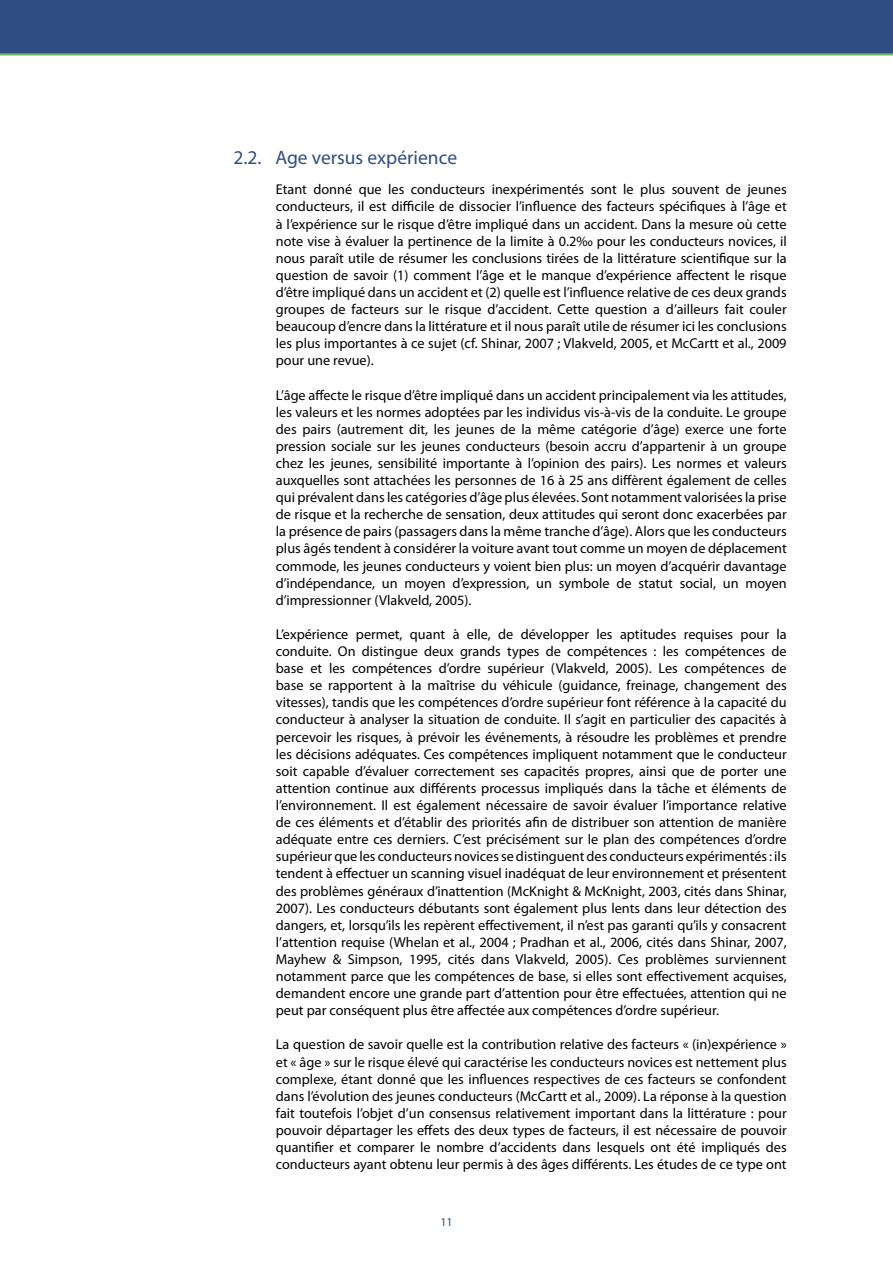
<style>
.page{position:relative;width:893px;height:1263px;background:#fff}
.page>*{position:absolute;margin:0;border:0;box-sizing:border-box;transform-origin:0 0}
.t1{font:19.5px "Myriad Pro";color:#2f4e83}
.t2{font:14.25px/17.1px "Myriad Pro";color:#000;text-align:justify}
.t3{font:12px "Myriad Pro";color:#2f4e83}
</style>
<div class="page">
<hr style="left:0;top:53px;width:893px;height:3px;background:#73b95a">
<div style="left:0;top:0;width:893px;height:53px;background:#2f4e83"></div>
<h1 class="t1" style="left:233px;top:146px;width:225px">2.2. Age versus expérience</h1>
<p class="t2" style="left:276px;top:181px;width:512px">Etant donné que les conducteurs inexpérimentés sont le plus souvent de jeunes conducteurs, il est difficile de dissocier l’influence des facteurs spécifiques à l’âge et à l’expérience sur le risque d’être impliqué dans un accident. Dans la mesure où cette note vise à évaluer la pertinence de la limite à 0.2‰ pour les conducteurs novices, il nous paraît utile de résumer les conclusions tirées de la littérature scientifique sur la question de savoir (1) comment l’âge et le manque d’expérience affectent le risque d’être impliqué dans un accident et (2) quelle est l’influence relative de ces deux grands groupes de facteurs sur le risque d’accident. Cette question a d’ailleurs fait couler beaucoup d’encre dans la littérature et il nous paraît utile de résumer ici les conclusions les plus importantes à ce sujet (cf. Shinar, 2007 ; Vlakveld, 2005, et McCartt et al., 2009 pour une revue).</p>
<p class="t2" style="left:276px;top:386px;width:512px">L’âge affecte le risque d’être impliqué dans un accident principalement via les attitudes, les valeurs et les normes adoptées par les individus vis-à-vis de la conduite. Le groupe des pairs (autrement dit, les jeunes de la même catégorie d’âge) exerce une forte pression sociale sur les jeunes conducteurs (besoin accru d’appartenir à un groupe chez les jeunes, sensibilité importante à l’opinion des pairs). Les normes et valeurs auxquelles sont attachées les personnes de 16 à 25 ans diffèrent également de celles qui prévalent dans les catégories d’âge plus élevées. Sont notamment valorisées la prise de risque et la recherche de sensation, deux attitudes qui seront donc exacerbées par la présence de pairs (passagers dans la même tranche d’âge). Alors que les conducteurs plus âgés tendent à considérer la voiture avant tout comme un moyen de déplacement commode, les jeunes conducteurs y voient bien plus: un moyen d’acquérir davantage d’indépendance, un moyen d’expression, un symbole de statut social, un moyen d’impressionner (Vlakveld, 2005).</p>
<p class="t2" style="left:276px;top:625px;width:512px">L’expérience permet, quant à elle, de développer les aptitudes requises pour la conduite. On distingue deux grands types de compétences : les compétences de base et les compétences d’ordre supérieur (Vlakveld, 2005). Les compétences de base se rapportent à la maîtrise du véhicule (guidance, freinage, changement des vitesses), tandis que les compétences d’ordre supérieur font référence à la capacité du conducteur à analyser la situation de conduite. Il s’agit en particulier des capacités à percevoir les risques, à prévoir les événements, à résoudre les problèmes et prendre les décisions adéquates. Ces compétences impliquent notamment que le conducteur soit capable d’évaluer correctement ses capacités propres, ainsi que de porter une attention continue aux différents processus impliqués dans la tâche et éléments de l’environnement. Il est également nécessaire de savoir évaluer l’importance relative de ces éléments et d’établir des priorités afin de distribuer son attention de manière adéquate entre ces derniers. C’est précisément sur le plan des compétences d’ordre supérieur que les conducteurs novices se distinguent des conducteurs expérimentés : ils tendent à effectuer un scanning visuel inadéquat de leur environnement et présentent des problèmes généraux d’inattention (McKnight &amp; McKnight, 2003, cités dans Shinar, 2007). Les conducteurs débutants sont également plus lents dans leur détection des dangers, et, lorsqu’ils les repèrent effectivement, il n’est pas garanti qu’ils y consacrent l’attention requise (Whelan et al., 2004 ; Pradhan et al., 2006, cités dans Shinar, 2007, Mayhew &amp; Simpson, 1995, cités dans Vlakveld, 2005). Ces problèmes surviennent notamment parce que les compétences de base, si elles sont effectivement acquises, demandent encore une grande part d’attention pour être effectuées, attention qui ne peut par conséquent plus être affectée aux compétences d’ordre supérieur.</p>
<p class="t2" style="left:276px;top:1036px;width:512px">La question de savoir quelle est la contribution relative des facteurs « (in)expérience » et « âge » sur le risque élevé qui caractérise les conducteurs novices est nettement plus complexe, étant donné que les influences respectives de ces facteurs se confondent dans l’évolution des jeunes conducteurs (McCartt et al., 2009). La réponse à la question fait toutefois l’objet d’un consensus relativement important dans la littérature : pour pouvoir départager les effets des deux types de facteurs, il est nécessaire de pouvoir quantifier et comparer le nombre d’accidents dans lesquels ont été impliqués des conducteurs ayant obtenu leur permis à des âges différents. Les études de ce type ont</p>
<p class="t3" style="left:440px;top:1214px;width:14px">11</p>
</div>
